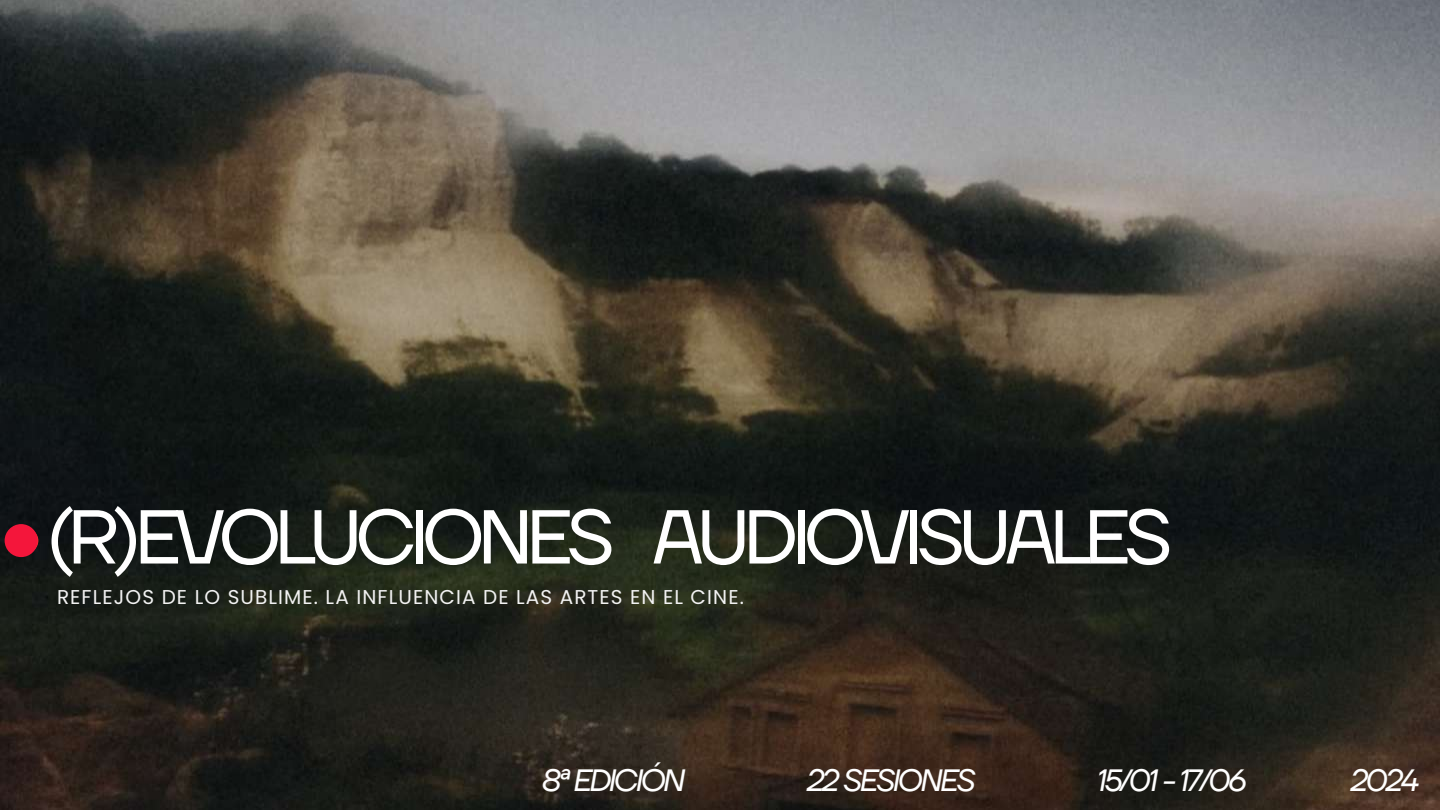
<style>
.page{position:relative;width:1440px;height:810px;background:#fff}
.page>*{position:absolute;margin:0;border:0;box-sizing:border-box;transform-origin:0 0}
.t1{font:76.2px "TT Firs Neue";letter-spacing:-.09em;color:#fff}
.t2{font:italic 30.8px "TT Firs Neue";letter-spacing:-.09em;color:#fff}
.t3{font:20px "Poppins";letter-spacing:.055em;color:#f2f2f2}
</style>
<div class="page">
<img style="left:0;top:0;width:1440px;height:810px">
<div style="left:5px;top:524px;width:33px;height:33px;background:#f4163b;border-radius:50%"></div>
<h1 class="t1" style="left:46px;top:491px;width:1128px">(R)EVOLUCIONES AUDIOVISUALES</h1>
<p class="t3" style="left:57px;top:583px;width:688px">REFLEJOS DE LO SUBLIME. LA INFLUENCIA DE LAS ARTES EN EL CINE.</p>
<h2 class="t2" style="left:540px;top:762px;width:145px">8ª EDICIÓN</h2>
<h2 class="t2" style="left:805px;top:762px;width:170px">22 SESIONES</h2>
<h2 class="t2" style="left:1096px;top:762px;width:151px">15/01 - 17/06</h2>
<h2 class="t2" style="left:1349px;top:762px;width:70px">2024</h2>
</div>
